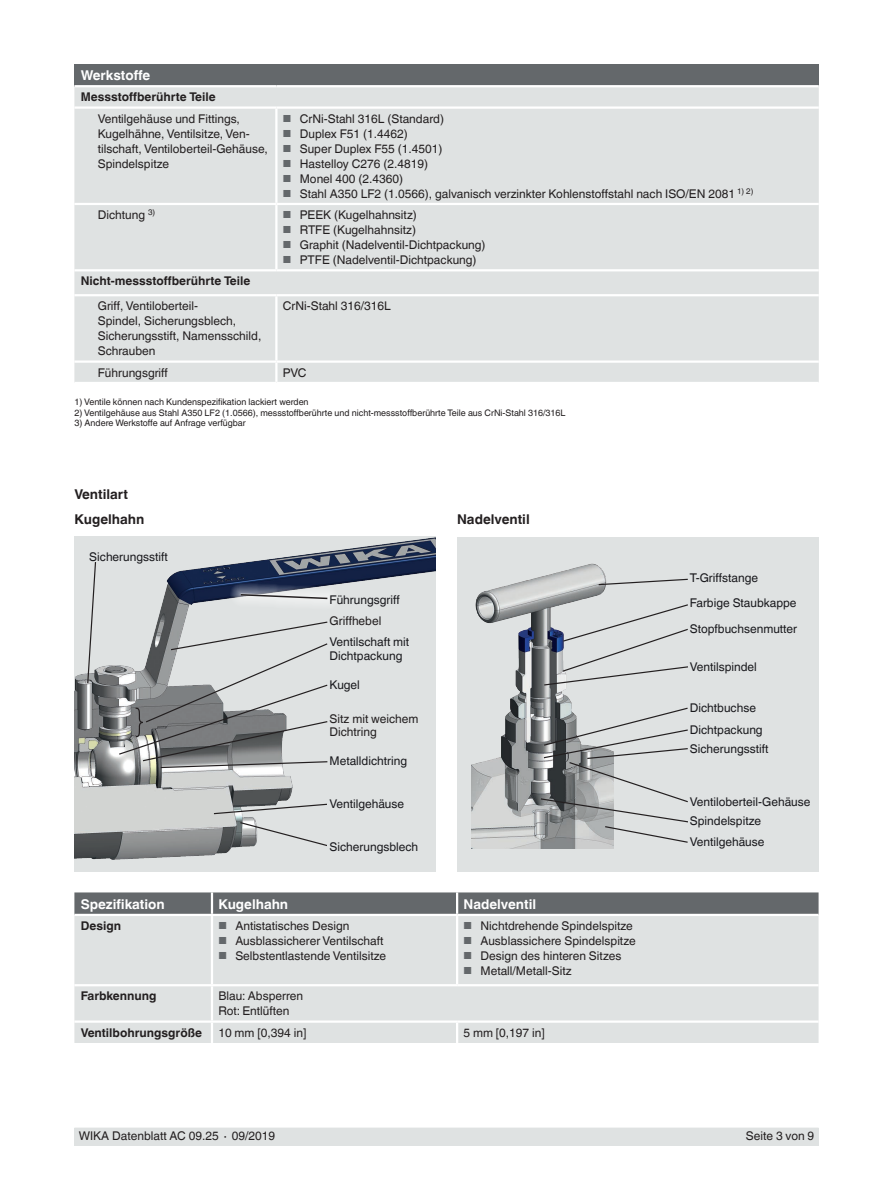
<style>
.page{position:relative;width:893px;height:1188px;background:#fff}
.page>*{position:absolute;margin:0;border:0;box-sizing:border-box;transform-origin:0 0}
.t1{font:700 13.5px "Helvetica World";color:#fff}
.t2{font:700 13.5px "Helvetica World";color:#231f20}
.t3{font:12px/15px "Helvetica World";color:#231f20}
.t4{font:12px/25.5px "Helvetica World";color:#19191d}
.t5{font:700 12px "Helvetica World";color:#231f20}
.t6{font:9px "Helvetica World";color:#231f20}
.s1{font-size:10.2px;color:#64686b}
</style>
<div class="page">
<div style="left:74px;top:1128px;width:745px;height:17px;background:#dfe2e2"></div>
<div style="left:74px;top:64px;width:745px;height:22px;background:#64686b"></div>
<div style="left:74px;top:87px;width:745px;height:295px;background:#dfe2e2"></div>
<hr style="left:275px;top:205px;width:3px;height:64px;background:#fff">
<hr style="left:275px;top:109px;width:3px;height:94px;background:#fff">
<hr style="left:74px;top:203px;width:202px;height:2px;background:#fff">
<hr style="left:74px;top:269px;width:202px;height:2px;background:#fff">
<hr style="left:276px;top:269px;width:543px;height:2px;background:#fff">
<hr style="left:74px;top:85px;width:202px;height:2px;background:#fff">
<hr style="left:276px;top:85px;width:543px;height:2px;background:#fff">
<hr style="left:74px;top:106px;width:202px;height:3px;background:#fff">
<hr style="left:276px;top:106px;width:543px;height:3px;background:#fff">
<hr style="left:74px;top:294px;width:202px;height:2px;background:#fff">
<hr style="left:275px;top:296px;width:3px;height:64px;background:#fff">
<hr style="left:276px;top:203px;width:543px;height:2px;background:#fff">
<hr style="left:276px;top:294px;width:543px;height:2px;background:#fff">
<hr style="left:276px;top:360px;width:543px;height:3px;background:#fff">
<hr style="left:74px;top:360px;width:202px;height:3px;background:#fff">
<hr style="left:275px;top:363px;width:3px;height:19px;background:#fff">
<div style="left:457px;top:537px;width:362px;height:335px;background:#dfe2e2"></div>
<div style="left:74px;top:536px;width:362px;height:336px;background:#dfe2e2"></div>
<img style="left:74px;top:537px;width:362px;height:322px">
<svg style="left:74px;top:892px;width:745px;height:22px;background:#696c6f"></svg>
<div style="left:74px;top:916px;width:745px;height:127px;background:#dfe2e2"></div>
<hr style="left:74px;top:1020px;width:138px;height:3px;background:#fff">
<hr style="left:211px;top:892px;width:2px;height:22px;background:#fff">
<hr style="left:456px;top:892px;width:2px;height:22px;background:#fff">
<hr style="left:456px;top:916px;width:2px;height:68px;background:#fff">
<hr style="left:456px;top:1023px;width:2px;height:20px;background:#fff">
<hr style="left:211px;top:986px;width:2px;height:34px;background:#fff">
<hr style="left:211px;top:916px;width:2px;height:68px;background:#fff">
<hr style="left:212px;top:1020px;width:245px;height:3px;background:#fff">
<hr style="left:211px;top:1023px;width:2px;height:20px;background:#fff">
<hr style="left:457px;top:1020px;width:362px;height:3px;background:#fff">
<hr style="left:74px;top:984px;width:138px;height:2px;background:#fff">
<hr style="left:212px;top:984px;width:245px;height:2px;background:#fff">
<hr style="left:457px;top:984px;width:362px;height:2px;background:#fff">
<img style="left:472px;top:563px;width:141px;height:285px">
<svg style="left:543px;top:603px;width:145px;height:83px"></svg>
<svg style="left:540px;top:707px;width:148px;height:137px"></svg>
<svg style="left:597px;top:578px;width:91px;height:8px"></svg>
<svg style="left:86px;top:561px;width:11px;height:124px"></svg>
<svg style="left:230px;top:583px;width:108px;height:27px"></svg>
<svg style="left:239px;top:593px;width:90px;height:7px"></svg>
<svg style="left:213px;top:803px;width:116px;height:12px"></svg>
<div style="left:327px;top:799px;width:107px;height:9px;background:#dfe2e2"></div>
<svg style="left:239px;top:821px;width:90px;height:26px"></svg>
<div style="left:327px;top:842px;width:107px;height:9px;background:#dfe2e2"></div>
<svg style="left:118px;top:621px;width:211px;height:148px"></svg>
<p class="t1" style="left:81px;top:67px;width:71px">Werkstoffe</p>
<p class="t5" style="left:81px;top:90px;width:136px">Messstoffberührte Teile</p>
<p class="t3" style="left:98px;top:111px;width:172px">Ventilgehäuse und Fittings,<br>Kugelhähne, Ventilsitze, Ven&shy;tilschaft, Ventiloberteil-Gehäuse,<br>Spindelspitze</p>
<p class="t3" style="left:283px;top:111px;width:163px"><span class="s1">■</span> CrNi-Stahl 316L (Standard)</p>
<p class="t3" style="left:283px;top:126px;width:127px"><span class="s1">■</span> Duplex F51 (1.4462)</p>
<p class="t3" style="left:283px;top:141px;width:161px"><span class="s1">■</span> Super Duplex F55 (1.4501)</p>
<p class="t3" style="left:283px;top:156px;width:147px"><span class="s1">■</span> Hastelloy C276 (2.4819)</p>
<p class="t3" style="left:283px;top:171px;width:122px"><span class="s1">■</span> Monel 400 (2.4360)</p>
<p class="t3" style="left:283px;top:186px;width:472px"><span class="s1">■</span> Stahl A350 LF2 (1.0566), galvanisch verzinkter Kohlenstoffstahl nach ISO/EN 2081 <sup>1)</sup> <sup>2)</sup></p>
<p class="t3" style="left:98px;top:207px;width:59px">Dichtung <sup>3)</sup></p>
<p class="t3" style="left:283px;top:207px;width:136px"><span class="s1">■</span> PEEK (Kugelhahnsitz)</p>
<p class="t3" style="left:283px;top:222px;width:135px"><span class="s1">■</span> RTFE (Kugelhahnsitz)</p>
<p class="t3" style="left:283px;top:237px;width:204px"><span class="s1">■</span> Graphit (Nadelventil-Dichtpackung)</p>
<p class="t3" style="left:283px;top:252px;width:195px"><span class="s1">■</span> PTFE (Nadelventil-Dichtpackung)</p>
<p class="t5" style="left:81px;top:274px;width:171px">Nicht-messstoffberührte Teile</p>
<p class="t3" style="left:98px;top:299px;width:165px">Griff, Ventiloberteil-<br>Spindel, Sicherungsblech,<br>Sicherungsstift, Namensschild,<br>Schrauben</p>
<p class="t3" style="left:283px;top:299px;width:110px">CrNi-Stahl 316/316L</p>
<p class="t3" style="left:98px;top:365px;width:72px">Führungsgriff</p>
<p class="t3" style="left:283px;top:365px;width:25px">PVC</p>
<p class="t6" style="left:74px;top:397px;width:236px">1) Ventile können nach Kundenspezifikation lackiert werden</p>
<p class="t6" style="left:74px;top:407px;width:493px">2) Ventilgehäuse aus Stahl A350 LF2 (1.0566), messstoffberührte und nicht-messstoffberührte Teile aus CrNi-Stahl 316/316L</p>
<p class="t6" style="left:74px;top:418px;width:173px">3) Andere Werkstoffe auf Anfrage verfügbar</p>
<p class="t2" style="left:74px;top:486px;width:55px">Ventilart</p>
<p class="t2" style="left:74px;top:512px;width:71px">Kugelhahn</p>
<p class="t4" style="left:89px;top:544px;width:80px">Sicherungsstift</p>
<p class="t4" style="left:330px;top:587px;width:72px">Führungsgriff</p>
<p class="t3" style="left:330px;top:614px;width:53px">Griffhebel</p>
<p class="t4" style="left:330px;top:636px;width:81px;line-height:13.5px">Ventilschaft mit<br>Dichtpackung</p>
<p class="t4" style="left:330px;top:672px;width:32px">Kugel</p>
<p class="t3" style="left:330px;top:712px;width:90px;line-height:13.5px">Sitz mit weichem<br>Dichtring</p>
<p class="t4" style="left:330px;top:749px;width:79px">Metalldichtring</p>
<p class="t4" style="left:330px;top:791px;width:76px">Ventilgehäuse</p>
<p class="t4" style="left:330px;top:834px;width:90px">Sicherungsblech</p>
<p class="t2" style="left:457px;top:512px;width:74px">Nadelventil</p>
<p class="t1" style="left:81px;top:896px;width:85px">Spezifikation</p>
<p class="t1" style="left:218px;top:896px;width:71px">Kugelhahn</p>
<p class="t1" style="left:463px;top:896px;width:74px">Nadelventil</p>
<p class="t5" style="left:81px;top:919px;width:42px">Design</p>
<p class="t3" style="left:218px;top:918px;width:133px"><span class="s1">■</span> Antistatisches Design</p>
<p class="t3" style="left:218px;top:933px;width:167px"><span class="s1">■</span> Ausblassicherer Ventilschaft</p>
<p class="t3" style="left:218px;top:948px;width:169px"><span class="s1">■</span> Selbstentlastende Ventilsitze</p>
<p class="t3" style="left:463px;top:918px;width:171px"><span class="s1">■</span> Nichtdrehende Spindelspitze</p>
<p class="t3" style="left:463px;top:933px;width:174px"><span class="s1">■</span> Ausblassichere Spindelspitze</p>
<p class="t3" style="left:463px;top:948px;width:159px"><span class="s1">■</span> Design des hinteren Sitzes</p>
<p class="t3" style="left:463px;top:963px;width:110px"><span class="s1">■</span> Metall/Metall-Sitz</p>
<p class="t5" style="left:81px;top:989px;width:77px">Farbkennung</p>
<p class="t3" style="left:218px;top:989px;width:86px">Blau: Absperren<br>Rot: Entlüften</p>
<p class="t5" style="left:81px;top:1025px;width:123px">Ventilbohrungsgröße</p>
<p class="t3" style="left:218px;top:1025px;width:90px">10 mm [0,394 in]</p>
<p class="t3" style="left:463px;top:1025px;width:83px">5 mm [0,197 in]</p>
<p class="t4" style="left:690px;top:565px;width:109px">T-Griffstange<br>Farbige Staubkappe<br>Stopfbuchsenmutter</p>
<p class="t4" style="left:690px;top:654px;width:68px">Ventilspindel</p>
<p class="t4" style="left:690px;top:696px;width:74px;line-height:22.5px">Dichtbuchse<br>Dichtpackung</p>
<p class="t4" style="left:690px;top:736px;width:80px">Sicherungsstift</p>
<p class="t4" style="left:690px;top:793px;width:122px;line-height:18.6px">Ventiloberteil-Gehäuse<br>Spindelspitze</p>
<p class="t4" style="left:690px;top:829px;width:76px">Ventilgehäuse</p>
<p class="t3" style="left:79px;top:1129px;width:198px">WIKA Datenblatt AC 09.25 ∙ 09/2019</p>
<p class="t3" style="left:746px;top:1129px;width:70px">Seite 3 von 9</p>
</div>
